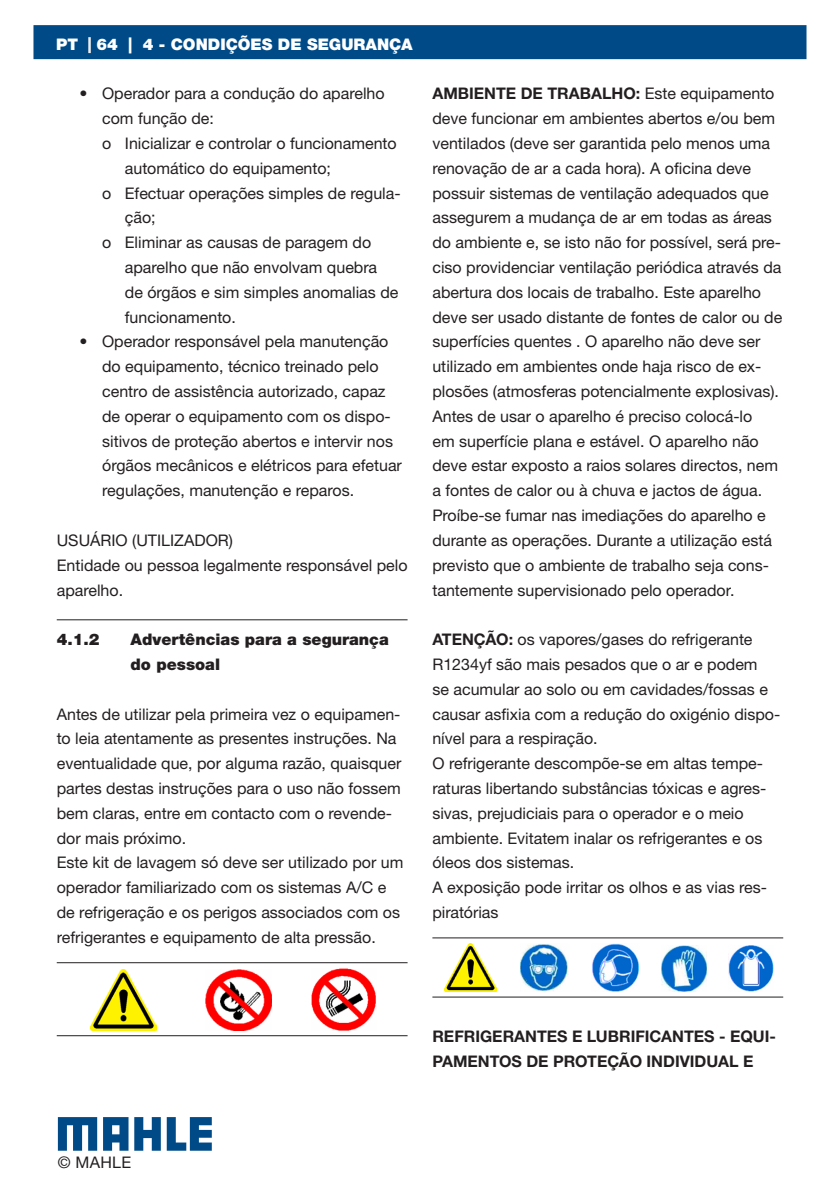
<style>
.page{position:relative;width:840px;height:1191px;background:#fff}
.page>*{position:absolute;margin:0;border:0;box-sizing:border-box;transform-origin:0 0}
.Bodytext_0-0{font:16px/24.8px "Helvetica Neue LTW1 G";color:#231f20}
.Bodytext_0-0-2{font:700 16px/24.8px "Helvetica Neue LTW1 G";color:#231f20}
.Heading2_1-0{font:900 16px/24.8px "Helvetica Neue LTW1 G";color:#231f20}
.t1{font:900 16px "Helvetica Neue LTW1 G";color:#fff}
.s1{font-weight:700}
</style>
<div class="page">
<div style="left:33px;top:25px;width:773px;height:34px;background:#004b87;border:2px solid #004b87"></div>
<svg style="left:58px;top:1117px;width:39px;height:33px"></svg>
<svg style="left:134px;top:1117px;width:27px;height:33px"></svg>
<svg style="left:167px;top:1117px;width:45px;height:33px"></svg>
<svg style="left:103px;top:1117px;width:25px;height:33px"></svg>
<hr style="left:88px;top:37px;width:3px;height:16px;background:#ececee">
<hr style="left:57px;top:619px;width:350px;height:1px;background:#231f20">
<hr style="left:57px;top:962px;width:350px;height:1px;background:#231f20">
<hr style="left:57px;top:1035px;width:350px;height:1px;background:#231f20">
<img style="left:91px;top:969px;width:65px;height:61px">
<img style="left:205px;top:969px;width:66px;height:61px">
<img style="left:311px;top:968px;width:65px;height:62px">
<hr style="left:432px;top:937px;width:350px;height:1px;background:#231f20">
<hr style="left:432px;top:996px;width:350px;height:1px;background:#231f20">
<img style="left:444px;top:944px;width:51px;height:47px">
<img style="left:520px;top:944px;width:48px;height:47px">
<img style="left:592px;top:943px;width:46px;height:48px">
<img style="left:661px;top:945px;width:45px;height:46px">
<img style="left:728px;top:945px;width:44px;height:46px">
<p class="t1" style="left:56px;top:34px;width:358px">PT 64 | 4 - CONDIÇÕES DE SEGURANÇA</p>
<p class="Bodytext_0-0" style="left:102px;top:81px;width:284px;text-indent:-23px">• Operador para a condução do aparelho com função de:</p>
<p class="Bodytext_0-0" style="left:125px;top:131px;width:273px;text-indent:-23px">o Inicializar e controlar o funcionamento automático do equipamento;</p>
<p class="Bodytext_0-0" style="left:125px;top:180px;width:277px;text-indent:-23px">o Efectuar operações simples de regula&shy;ção;</p>
<p class="Bodytext_0-0" style="left:125px;top:230px;width:275px;text-indent:-23px">o Eliminar as causas de paragem do aparelho que não envolvam quebra de órgãos e sim simples anomalias de funcionamento.</p>
<p class="Bodytext_0-0" style="left:102px;top:329px;width:301px;text-indent:-23px">• Operador responsável pela manutenção do equipamento, técnico treinado pelo centro de assistência autorizado, capaz de operar o equipamento com os dispo&shy;sitivos de proteção abertos e intervir nos órgãos mecânicos e elétricos para efetuar regulações, manutenção e reparos.</p>
<p class="Bodytext_0-0" style="left:57px;top:527px;width:178px">USUÁRIO (UTILIZADOR)</p>
<p class="Bodytext_0-0" style="left:57px;top:552px;width:352px">Entidade ou pessoa legalmente responsável pelo aparelho.</p>
<p class="Heading2_1-0" style="left:57px;top:627px;width:44px">4.1.2</p>
<p class="Heading2_1-0" style="left:130px;top:627px;width:260px">Advertências para a segurança do pessoal</p>
<p class="Bodytext_0-0" style="left:57px;top:701px;width:346px">Antes de utilizar pela primeira vez o equipamen&shy;to leia atentamente as presentes instruções. Na eventualidade que, por alguma razão, quaisquer partes destas instruções para o uso não fossem bem claras, entre em contacto com o revende&shy;dor mais próximo.</p>
<p class="Bodytext_0-0" style="left:57px;top:850px;width:348px">Este kit de lavagem só deve ser utilizado por um operador familiarizado com os sistemas A/C e de refrigeração e os perigos associados com os refrigerantes e equipamento de alta pressão.</p>
<p class="Bodytext_0-0" style="left:432px;top:81px;width:351px"><span class="s1">AMBIENTE DE TRABALHO:</span> Este equipamento deve funcionar em ambientes abertos e/ou bem ventilados (deve ser garantida pelo menos uma renovação de ar a cada hora). A oficina deve possuir sistemas de ventilação adequados que assegurem a mudança de ar em todas as áreas do ambiente e, se isto não for possível, será pre&shy;ciso providenciar ventilação periódica através da abertura dos locais de trabalho. Este aparelho deve ser usado distante de fontes de calor ou de superfícies quentes . O aparelho não deve ser utilizado em ambientes onde haja risco de ex&shy;plosões (atmosferas potencialmente explosivas).<br>Antes de usar o aparelho é preciso colocá-lo<br>em superfície plana e estável. O aparelho não deve estar exposto a raios solares directos, nem a fontes de calor ou à chuva e jactos de água.<br>Proíbe-se fumar nas imediações do aparelho e durante as operações. Durante a utilização está previsto que o ambiente de trabalho seja cons&shy;tantemente supervisionado pelo operador.</p>
<p class="Bodytext_0-0" style="left:432px;top:627px;width:349px"><span class="s1">ATENÇÃO:</span> os vapores/gases do refrigerante R1234yf são mais pesados que o ar e podem<br>se acumular ao solo ou em cavidades/fossas e causar asfixia com a redução do oxigénio dispo&shy;nível para a respiração.</p>
<p class="Bodytext_0-0" style="left:432px;top:751px;width:335px">O refrigerante descompõe-se em altas tempe&shy;raturas libertando substâncias tóxicas e agres&shy;sivas, prejudiciais para o operador e o meio ambiente. Evitatem inalar os refrigerantes e os óleos dos sistemas.</p>
<p class="Bodytext_0-0" style="left:432px;top:875px;width:336px">A exposição pode irritar os olhos e as vias res&shy;piratórias</p>
<p class="Bodytext_0-0-2" style="left:432px;top:1024px;width:345px">REFRIGERANTES E LUBRIFICANTES - EQUI-<br>PAMENTOS DE PROTEÇÃO INDIVIDUAL E</p>
<p class="Bodytext_0-0" style="left:58px;top:1149px;width:75px">© MAHLE</p>
</div>
